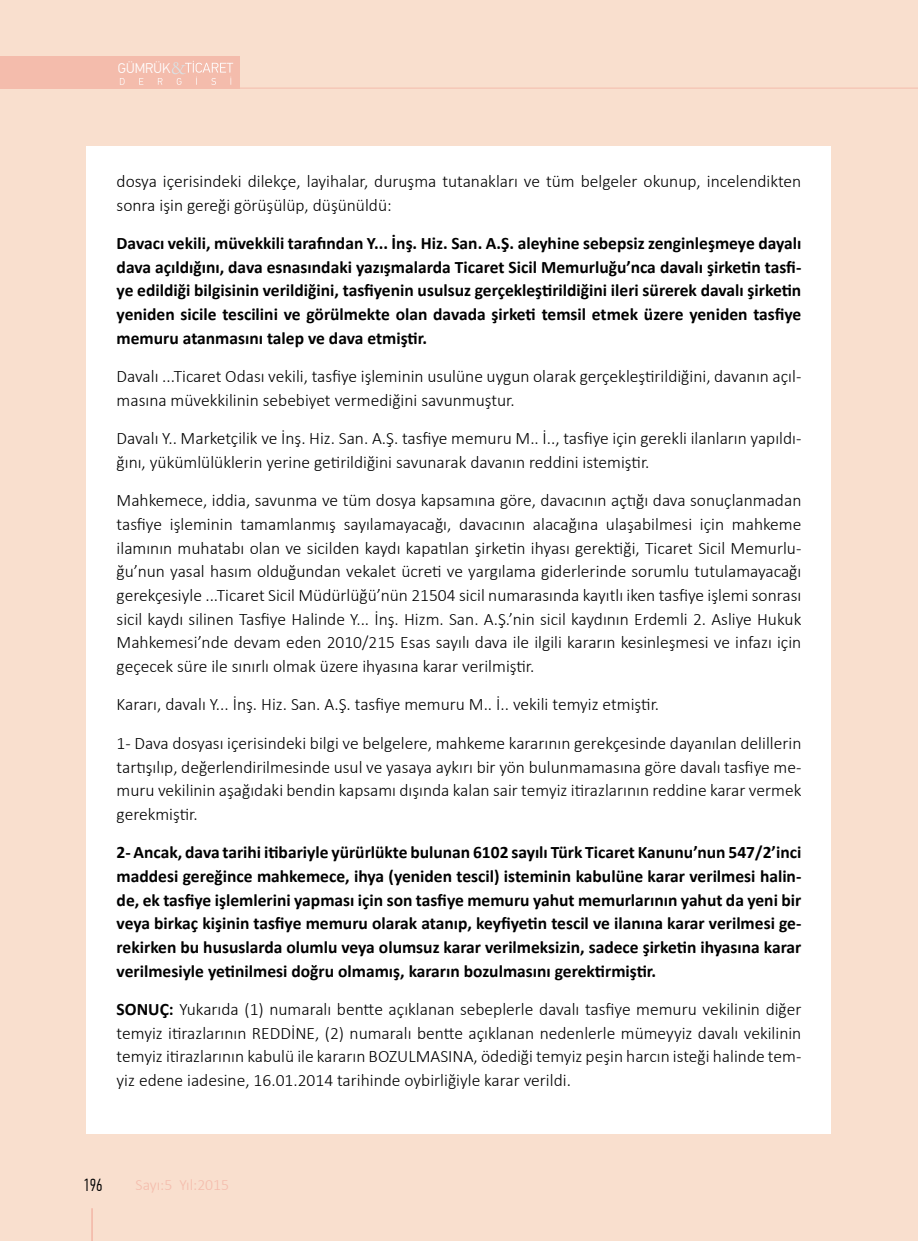
<style>
.page{position:relative;width:918px;height:1241px;background:#fff}
.page>*{position:absolute;margin:0;border:0;box-sizing:border-box;transform-origin:0 0}
.t1{font:300 17.5px/23.6px "Calibri";color:#000}
.t2{font:700 17.5px/23.6px "Calibri";color:#000;text-align:justify}
.t3{font:300 17.5px "PF Din Text Comp Pro";color:#000}
.t4{font:300 15.75px "Calibri";color:#f4bcac}
.t5{font:300 14px "PF Din Text Pro";color:#fff}
.s1{font-weight:700}
</style>
<div class="page">
<div style="left:0;top:0;width:918px;height:1240px;background:#f9dfce"></div>
<div style="left:87px;top:146px;width:744px;height:987px;background:#fff"></div>
<hr style="left:91px;top:1207px;width:2px;height:33px;background:#f4bcac">
<hr style="left:232px;top:88px;width:686px;height:1px;background:#f4bcac">
<div style="left:0;top:57px;width:240px;height:32px;background:#f4bcac"></div>
<svg style="left:120px;top:78px;width:4px;height:7px"></svg>
<svg style="left:139px;top:78px;width:4px;height:7px"></svg>
<svg style="left:158px;top:78px;width:4px;height:7px"></svg>
<svg style="left:172px;top:61px;width:61px;height:24px"></svg>
<p class="t5" style="left:118px;top:60px;width:54px">GÜMRÜK</p>
<p class="t1" style="left:117px;top:169px;width:686px">dosya içerisindeki dilekçe, layihalar, duruşma tutanakları ve tüm belgeler okunup, incelendikten sonra işin gereği görüşülüp, düşünüldü:</p>
<p class="t2" style="left:117px;top:231px;width:686px">Davacı vekili, müvekkili tarafından Y... İnş. Hiz. San. A.Ş. aleyhine sebepsiz zenginleşmeye dayalı dava açıldığını, dava esnasındaki yazışmalarda Ticaret Sicil Memurluğu’nca davalı şirketin tasfi&shy;ye edildiği bilgisinin verildiğini, tasfiyenin usulsuz gerçekleştirildiğini ileri sürerek davalı şirketin yeniden sicile tescilini ve görülmekte olan davada şirketi temsil etmek üzere yeniden tasfiye memuru atanmasını talep ve dava etmiştir.</p>
<p class="t1" style="left:117px;top:364px;width:686px">Davalı ...Ticaret Odası vekili, tasfiye işleminin usulüne uygun olarak gerçekleştirildiğini, davanın açıl&shy;masına müvekkilinin sebebiyet vermediğini savunmuştur.</p>
<p class="t1" style="left:117px;top:426px;width:686px">Davalı Y.. Marketçilik ve İnş. Hiz. San. A.Ş. tasfiye memuru M.. İ.., tasfiye için gerekli ilanların yapıldı&shy;ğını, yükümlülüklerin yerine getirildiğini savunarak davanın reddini istemiştir.</p>
<p class="t1" style="left:117px;top:488px;width:686px;text-align:justify">Mahkemece, iddia, savunma ve tüm dosya kapsamına göre, davacının açtığı dava sonuçlanmadan tasfiye işleminin tamamlanmış sayılamayacağı, davacının alacağına ulaşabilmesi için mahkeme ilamının muhatabı olan ve sicilden kaydı kapatılan şirketin ihyası gerektiği, Ticaret Sicil Memurlu&shy;ğu’nun yasal hasım olduğundan vekalet ücreti ve yargılama giderlerinde sorumlu tutulamayacağı gerekçesiyle ...Ticaret Sicil Müdürlüğü’nün 21504 sicil numarasında kayıtlı iken tasfiye işlemi sonrası sicil kaydı silinen Tasfiye Halinde Y... İnş. Hizm. San. A.Ş.’nin sicil kaydının Erdemli 2. Asliye Hukuk Mahkemesi’nde devam eden 2010/215 Esas sayılı dava ile ilgili kararın kesinleşmesi ve infazı için geçecek süre ile sınırlı olmak üzere ihyasına karar verilmiştir.</p>
<p class="t1" style="left:117px;top:692px;width:544px">Kararı, davalı Y... İnş. Hiz. San. A.Ş. tasfiye memuru M.. İ.. vekili temyiz etmiştir.</p>
<p class="t1" style="left:117px;top:731px;width:686px;text-align:justify">1- Dava dosyası içerisindeki bilgi ve belgelere, mahkeme kararının gerekçesinde dayanılan delillerin tartışılıp, değerlendirilmesinde usul ve yasaya aykırı bir yön bulunmamasına göre davalı tasfiye me&shy;muru vekilinin aşağıdaki bendin kapsamı dışında kalan sair temyiz itirazlarının reddine karar vermek gerekmiştir.</p>
<p class="t2" style="left:117px;top:840px;width:686px">2- Ancak, dava tarihi itibariyle yürürlükte bulunan 6102 sayılı Türk Ticaret Kanunu’nun 547/2’inci maddesi gereğince mahkemece, ihya (yeniden tescil) isteminin kabulüne karar verilmesi halin&shy;de, ek tasfiye işlemlerini yapması için son tasfiye memuru yahut memurlarının yahut da yeni bir veya birkaç kişinin tasfiye memuru olarak atanıp, keyfiyetin tescil ve ilanına karar verilmesi ge&shy;rekirken bu hususlarda olumlu veya olumsuz karar verilmeksizin, sadece şirketin ihyasına karar verilmesiyle yetinilmesi doğru olmamış, kararın bozulmasını gerektirmiştir.</p>
<p class="t1" style="left:117px;top:997px;width:686px;text-align:justify"><span class="s1">SONUÇ:</span> Yukarıda (1) numaralı bentte açıklanan sebeplerle davalı tasfiye memuru vekilinin diğer temyiz itirazlarının REDDİNE, (2) numaralı bentte açıklanan nedenlerle mümeyyiz davalı vekilinin temyiz itirazlarının kabulü ile kararın BOZULMASINA, ödediği temyiz peşin harcın isteği halinde tem&shy;yiz edene iadesine, 16.01.2014 tarihinde oybirliğiyle karar verildi.</p>
<p class="t3" style="left:83px;top:1174px;width:21px">196</p>
<p class="t4" style="left:136px;top:1174px;width:95px">Sayı:5 Yıl:2015</p>
</div>
